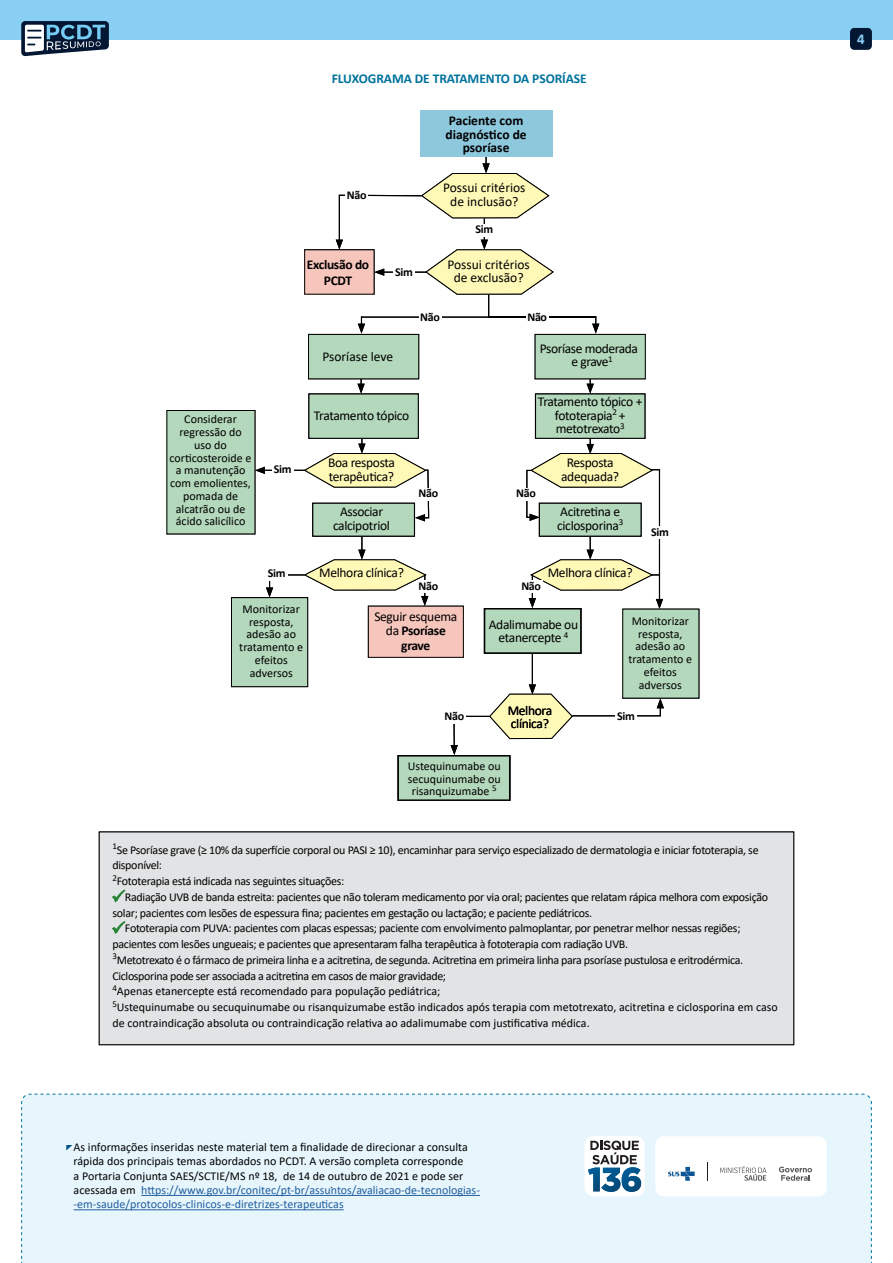
<style>
.page{position:relative;width:893px;height:1263px;background:#fff}
.page>*{position:absolute;margin:0;border:0;box-sizing:border-box;transform-origin:0 0}
.t1{font:700 15px "Calibri";color:#89cff3}
.t2{font:13.5px/13.5px "Calibri";letter-spacing:-.025em;color:#000;text-align:center}
.t3{font:13.5px/13.5px "Calibri";color:#000;text-align:center}
.t4{font:700 13.5px "Calibri";letter-spacing:-.005em;color:#00739c}
.t5{font:700 13.5px/13.5px "Calibri";color:#000;text-align:center}
.t6{font:700 13.5px/16.2px "Calibri";letter-spacing:-.025em;color:#000;text-align:center}
.t7{font:12px/12.8px "Calibri";letter-spacing:-.015em;color:#000;text-align:center}
.t8{font:700 12px "Calibri";letter-spacing:-.025em;color:#000}
.t9{font:12px "Calibri";color:#414042}
.s1{font-weight:700}
.s2{color:#215e9e}
</style>
<div class="page">
<div style="left:0;top:0;width:893px;height:39px;background:#89cff3"></div>
<div style="left:850px;top:28px;width:22px;height:22px;background:#031632;border-radius:4px"></div>
<svg style="left:21px;top:21px;width:88px;height:35px;background:#597086"></svg>
<div style="left:21px;top:1094px;width:851px;height:169px;background:#e7f6fd"></div>
<svg style="left:66px;top:1145px;width:6px;height:5px"></svg>
<div style="left:655px;top:1136px;width:172px;height:60px;background:#fff;border-radius:9px"></div>
<svg style="left:779px;top:1167px;width:33px;height:14px"></svg>
<svg style="left:668px;top:1167px;width:27px;height:14px"></svg>
<svg style="left:720px;top:1166px;width:46px;height:15px"></svg>
<svg style="left:707px;top:1162px;width:1px;height:19px"></svg>
<div style="left:584px;top:1136px;width:61px;height:60px;background:#fff;border-radius:9px"></div>
<svg style="left:588px;top:1140px;width:53px;height:52px"></svg>
<hr style="left:141px;top:1195px;width:339px;height:1px;background:#215e9e">
<hr style="left:74px;top:1209px;width:270px;height:1px;background:#215e9e">
<svg style="left:357px;top:379px;width:8px;height:14px"></svg>
<svg style="left:587px;top:379px;width:7px;height:14px"></svg>
<hr style="left:532px;top:654px;width:1px;height:33px;background:#000">
<hr style="left:263px;top:470px;width:43px;height:1px;background:#000">
<svg style="left:255px;top:467px;width:10px;height:7px"></svg>
<div style="left:420px;top:110px;width:132px;height:47px;background:#8dc8dd"></div>
<svg style="left:336px;top:157px;width:263px;height:177px"></svg>
<div style="left:305px;top:250px;width:69px;height:44px;background:#f6c6bd"></div>
<div style="left:309px;top:334px;width:110px;height:45px;background:#b4d8bc"></div>
<div style="left:308px;top:334px;width:111px;height:45px;border:1px solid #000"></div>
<div style="left:535px;top:334px;width:110px;height:45px;background:#b4d8bc"></div>
<div style="left:535px;top:334px;width:110px;height:45px;border:1px solid #000"></div>
<div style="left:309px;top:394px;width:109px;height:44px;background:#b4d8bc"></div>
<div style="left:308px;top:393px;width:111px;height:46px;border:1px solid #000"></div>
<div style="left:535px;top:394px;width:110px;height:44px;background:#b4d8bc"></div>
<div style="left:535px;top:393px;width:110px;height:46px;border:1px solid #000"></div>
<div style="left:313px;top:503px;width:101px;height:33px;background:#b4d8bc"></div>
<div style="left:312px;top:503px;width:103px;height:34px;border:1px solid #000"></div>
<div style="left:167px;top:410px;width:88px;height:124px;background:#b4d8bc"></div>
<div style="left:231px;top:598px;width:77px;height:89px;background:#b4d8bc"></div>
<div style="left:231px;top:597px;width:77px;height:90px;border:1px solid #000"></div>
<div style="left:623px;top:609px;width:76px;height:89px;background:#b4d8bc"></div>
<div style="left:485px;top:609px;width:96px;height:44px;background:#b4d8bc"></div>
<div style="left:484px;top:608px;width:98px;height:46px;border:2px solid #000"></div>
<svg style="left:451px;top:684px;width:213px;height:71px"></svg>
<svg style="left:304px;top:438px;width:126px;height:83px"></svg>
<svg style="left:266px;top:536px;width:162px;height:70px"></svg>
<svg style="left:526px;top:439px;width:137px;height:170px"></svg>
<div style="left:398px;top:756px;width:112px;height:44px;background:#b4d8bc"></div>
<div style="left:397px;top:755px;width:113px;height:46px;border:2px solid #000"></div>
<div style="left:368px;top:606px;width:95px;height:51px;background:#f6c6bd"></div>
<div style="left:368px;top:606px;width:96px;height:51px;border:1px solid #000"></div>
<div style="left:99px;top:832px;width:695px;height:213px;background:#e2e3e4"></div>
<div style="left:99px;top:831px;width:695px;height:214px;border:1px solid #000"></div>
<div style="left:473px;top:224px;width:22px;height:12px;background:#fff"></div>
<div style="left:393px;top:267px;width:22px;height:12px;background:#fff"></div>
<div style="left:419px;top:312px;width:22px;height:13px;background:#fff"></div>
<div style="left:526px;top:312px;width:22px;height:13px;background:#fff"></div>
<div style="left:417px;top:581px;width:22px;height:12px;background:#fff"></div>
<div style="left:520px;top:581px;width:22px;height:12px;background:#fff"></div>
<div style="left:266px;top:568px;width:22px;height:12px;background:#fff"></div>
<div style="left:649px;top:527px;width:22px;height:12px;background:#fff"></div>
<div style="left:443px;top:711px;width:22px;height:12px;background:#fff"></div>
<div style="left:615px;top:711px;width:22px;height:12px;background:#fff"></div>
<div style="left:345px;top:190px;width:23px;height:12px;background:#fff"></div>
<div style="left:417px;top:488px;width:22px;height:13px;background:#fff"></div>
<div style="left:515px;top:488px;width:22px;height:13px;background:#fff"></div>
<div style="left:272px;top:464px;width:22px;height:13px;background:#fff"></div>
<svg style="left:112px;top:890px;width:13px;height:12px"></svg>
<svg style="left:112px;top:921px;width:13px;height:13px"></svg>
<p class="t4" style="left:332px;top:69px;width:257px">FLUXOGRAMA DE TRATAMENTO DA PSORÍASE</p>
<p class="t5" style="left:445px;top:114px;width:83px">Paciente com diagnóstico de psoríase</p>
<p class="t3" style="left:443px;top:181px;width:84px">Possui critérios de inclusão?</p>
<p class="t8" style="left:347px;top:186px;width:21px">Não</p>
<p class="t6" style="left:307px;top:256px;width:64px">Exclusão do<br>PCDT</p>
<p class="t8" style="left:395px;top:264px;width:19px">Sim</p>
<p class="t8" style="left:475px;top:221px;width:19px">Sim</p>
<p class="t3" style="left:447px;top:257px;width:84px">Possui critérios de exclusão?</p>
<p class="t8" style="left:420px;top:309px;width:21px">Não</p>
<p class="t8" style="left:527px;top:309px;width:21px">Não</p>
<p class="t7" style="left:170px;top:413px;width:83px">Considerar regressão do uso do corticosteroide e a manutenção com emolientes, pomada de alcatrão ou de ácido salicílico</p>
<p class="t8" style="left:274px;top:461px;width:19px">Sim</p>
<p class="t8" style="left:268px;top:565px;width:19px">Sim</p>
<p class="t3" style="left:322px;top:349px;width:72px">Psoríase leve</p>
<p class="t2" style="left:540px;top:341px;width:100px">Psoríase moderada e grave<sup>1</sup></p>
<p class="t2" style="left:314px;top:408px;width:97px">Tratamento tópico</p>
<p class="t2" style="left:538px;top:394px;width:106px">Tratamento tópico + fototerapia<sup>2</sup> + metotrexato<sup>3</sup></p>
<p class="t2" style="left:328px;top:456px;width:68px;text-align:left">Boa resposta terapêutica?</p>
<p class="t2" style="left:561px;top:456px;width:60px">Resposta adequada?</p>
<p class="t2" style="left:333px;top:505px;width:58px">Associar calcipotriol</p>
<p class="t2" style="left:557px;top:505px;width:68px;text-align:left">Acitretina e ciclosporina<sup>3</sup></p>
<p class="t2" style="left:319px;top:565px;width:86px">Melhora clínica?</p>
<p class="t2" style="left:548px;top:565px;width:86px">Melhora clínica?</p>
<p class="t8" style="left:418px;top:485px;width:21px">Não</p>
<p class="t8" style="left:516px;top:485px;width:21px">Não</p>
<p class="t8" style="left:418px;top:577px;width:21px">Não</p>
<p class="t8" style="left:521px;top:577px;width:21px">Não</p>
<p class="t8" style="left:651px;top:523px;width:19px">Sim</p>
<p class="t7" style="left:239px;top:602px;width:65px">Monitorizar resposta, adesão ao tratamento e efeitos adversos</p>
<p class="t2" style="left:374px;top:609px;width:84px;line-height:14.2px">Seguir esquema da <span class="s1">Psoríase grave</span></p>
<p class="t2" style="left:489px;top:617px;width:91px">Adalimumabe ou etanercepte <sup>4</sup></p>
<p class="t8" style="left:444px;top:708px;width:21px">Não</p>
<p class="t2" style="left:508px;top:703px;width:46px">Melhora</p>
<p class="t2" style="left:511px;top:717px;width:40px">clínica?</p>
<p class="t7" style="left:408px;top:759px;width:95px">Ustequinumabe ou secuquinumabe ou risanquizumabe <sup>5</sup></p>
<p class="t7" style="left:628px;top:614px;width:65px">Monitorizar resposta, adesão ao tratamento e efeitos adversos</p>
<p class="t8" style="left:617px;top:708px;width:19px">Sim</p>
<p class="t7" style="left:112px;top:841px;width:648px;line-height:15.8px;text-align:left"><sup>1</sup>Se Psoríase grave (≥ 10% da superfície corporal ou PASI ≥ 10), encaminhar para serviço especializado de dermatologia e iniciar fototerapia, se disponível:<br><sup>2</sup>Fototerapia está indicada nas seguintes situações:</p>
<p class="t7" style="left:125px;top:890px;width:645px">Radiação UVB de banda estreita: pacientes que não toleram medicamento por via oral; pacientes que relatam rápica melhora com exposição</p>
<p class="t7" style="left:112px;top:906px;width:481px">solar; pacientes com lesões de espessura fina; pacientes em gestação ou lactação; e paciente pediátricos.</p>
<p class="t7" style="left:125px;top:922px;width:617px">Fototerapia com PUVA: pacientes com placas espessas; paciente com envolvimento palmoplantar, por penetrar melhor nessas regiões;</p>
<p class="t7" style="left:112px;top:937px;width:517px">pacientes com lesões ungueais; e pacientes que apresentaram falha terapêutica à fototerapia com radiação UVB.</p>
<p class="t7" style="left:112px;top:953px;width:632px"><sup>3</sup>Metotrexato é o fármaco de primeira linha e a acitretina, de segunda. Acitretina em primeira linha para psoríase pustulosa e eritrodérmica.</p>
<p class="t7" style="left:112px;top:969px;width:335px">Ciclosporina pode ser associada a acitretina em casos de maior gravidade;</p>
<p class="t7" style="left:112px;top:985px;width:329px"><sup>4</sup>Apenas etanercepte está recomendado para população pediátrica;</p>
<p class="t7" style="left:112px;top:1000px;width:667px"><sup>5</sup>Ustequinumabe ou secuquinumabe ou risanquizumabe estão indicados após terapia com metotrexato, acitretina e ciclosporina em caso</p>
<p class="t7" style="left:112px;top:1016px;width:479px">de contraindicação absoluta ou contraindicação relativa ao adalimumabe com justificativa médica.</p>
<p class="t7" style="left:74px;top:1139px;width:408px;line-height:14.4px;text-align:left">As informações inseridas neste material tem a finalidade de direcionar a consulta rápida dos principais temas abordados no PCDT. A versão completa corresponde<br>a Portaria Conjunta SAES/SCTIE/MS nº 18, de 14 de outubro de 2021 e pode ser acessada em <span class="s2">https://www.gov.br/conitec/pt-br/assuntos/avaliacao-de-tecnologias--em-saude/protocolos-clinicos-e-diretrizes-terapeuticas</span></p>
<p class="t9" style="left:330px;top:1176px;width:5px">.</p>
<p class="t1" style="left:857px;top:28px;width:9px">4</p>
</div>
